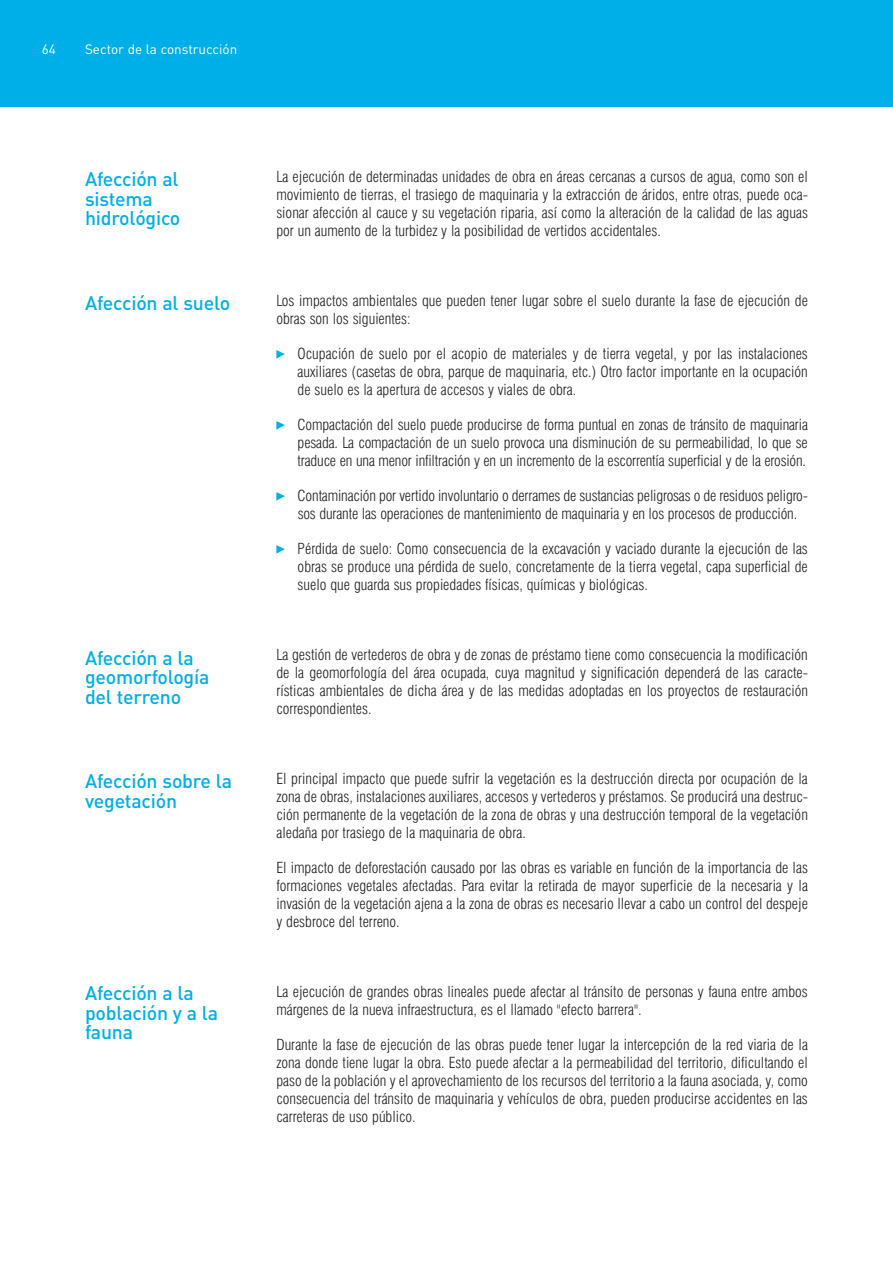
<style>
.page{position:relative;width:893px;height:1263px;background:#fff}
.page>*{position:absolute;margin:0;border:0;box-sizing:border-box;transform-origin:0 0}
.t1{font:500 19.5px/19.5px "DIN";letter-spacing:-.01em;color:#00afe7}
.t2{font:300 condensed 15px/18px "Swiss 721 BT";color:#231f20;text-align:justify}
.t3{font:13.5px "DIN";color:#fff}
</style>
<div class="page">
<div style="left:0;top:0;width:893px;height:106px;background:#00afe7"></div>
<svg style="left:276px;top:350px;width:9px;height:9px"></svg>
<svg style="left:276px;top:421px;width:9px;height:9px"></svg>
<svg style="left:276px;top:492px;width:9px;height:9px"></svg>
<svg style="left:276px;top:545px;width:9px;height:9px"></svg>
<p class="t3" style="left:42px;top:41px;width:16px">64</p>
<p class="t3" style="left:85px;top:41px;width:154px">Sector de la construcción</p>
<h1 class="t1" style="left:85px;top:169px;width:97px">Afección al sistema hidrológico</h1>
<p class="t2" style="left:276px;top:167px;width:533px">La ejecución de determinadas unidades de obra en áreas cercanas a cursos de agua, como son el movimiento de tierras, el trasiego de maquinaria y la extracción de áridos, entre otras, puede oca&shy;sionar afección al cauce y su vegetación riparia, así como la alteración de la calidad de las aguas por un aumento de la turbidez y la posibilidad de vertidos accidentales.</p>
<h1 class="t1" style="left:85px;top:293px;width:147px">Afección al suelo</h1>
<p class="t2" style="left:276px;top:291px;width:533px">Los impactos ambientales que pueden tener lugar sobre el suelo durante la fase de ejecución de obras son los siguientes:</p>
<p class="t2" style="left:298px;top:344px;width:512px">Ocupación de suelo por el acopio de materiales y de tierra vegetal, y por las instalaciones auxiliares (casetas de obra, parque de maquinaria, etc.) Otro factor importante en la ocupación de suelo es la apertura de accesos y viales de obra.</p>
<p class="t2" style="left:298px;top:415px;width:512px">Compactación del suelo puede producirse de forma puntual en zonas de tránsito de maquinaria pesada. La compactación de un suelo provoca una disminución de su permeabilidad, lo que se traduce en una menor infiltración y en un incremento de la escorrentía superficial y de la erosión.</p>
<p class="t2" style="left:298px;top:486px;width:512px">Contaminación por vertido involuntario o derrames de sustancias peligrosas o de residuos peligro&shy;sos durante las operaciones de mantenimiento de maquinaria y en los procesos de producción.</p>
<p class="t2" style="left:298px;top:539px;width:512px">Pérdida de suelo: Como consecuencia de la excavación y vaciado durante la ejecución de las obras se produce una pérdida de suelo, concretamente de la tierra vegetal, capa superficial de suelo que guarda sus propiedades físicas, químicas y biológicas.</p>
<h1 class="t1" style="left:85px;top:647px;width:126px">Afección a la geomorfología del terreno</h1>
<p class="t2" style="left:276px;top:645px;width:533px">La gestión de vertederos de obra y de zonas de préstamo tiene como consecuencia la modificación de la geomorfología del área ocupada, cuya magnitud y significación dependerá de las caracte&shy;rísticas ambientales de dicha área y de las medidas adoptadas en los proyectos de restauración correspondientes.</p>
<h1 class="t1" style="left:85px;top:771px;width:149px">Afección sobre la vegetación</h1>
<p class="t2" style="left:276px;top:769px;width:533px">El principal impacto que puede sufrir la vegetación es la destrucción directa por ocupación de la zona de obras, instalaciones auxiliares, accesos y vertederos y préstamos. Se producirá una destruc&shy;ción permanente de la vegetación de la zona de obras y una destrucción temporal de la vegetación aledaña por trasiego de la maquinaria de obra.</p>
<p class="t2" style="left:276px;top:858px;width:533px">El impacto de deforestación causado por las obras es variable en función de la importancia de las formaciones vegetales afectadas. Para evitar la retirada de mayor superficie de la necesaria y la invasión de la vegetación ajena a la zona de obras es necesario llevar a cabo un control del despeje y desbroce del terreno.</p>
<h1 class="t1" style="left:85px;top:983px;width:134px">Afección a la población y a la fauna</h1>
<p class="t2" style="left:276px;top:982px;width:533px">La ejecución de grandes obras lineales puede afectar al tránsito de personas y fauna entre ambos márgenes de la nueva infraestructura, es el llamado "efecto barrera".</p>
<p class="t2" style="left:276px;top:1035px;width:533px">Durante la fase de ejecución de las obras puede tener lugar la intercepción de la red viaria de la zona donde tiene lugar la obra. Esto puede afectar a la permeabilidad del territorio, dificultando el paso de la población y el aprovechamiento de los recursos del territorio a la fauna asociada, y, como consecuencia del tránsito de maquinaria y vehículos de obra, pueden producirse accidentes en las carreteras de uso público.</p>
</div>
